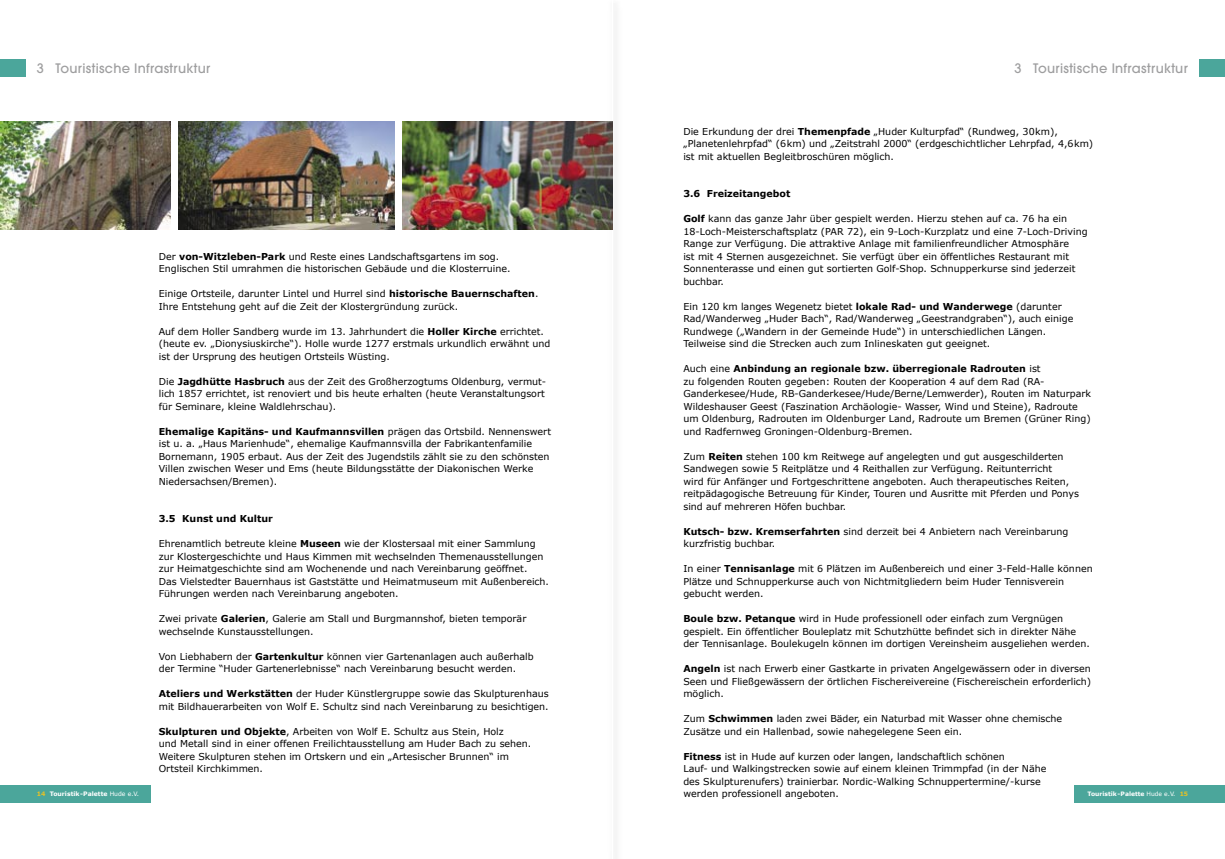
<style>
.page{position:relative;width:1225px;height:859px;background:#fff}
.page>*{position:absolute;margin:0;border:0;box-sizing:border-box;transform-origin:0 0}
.t1{font:500 13px "Avant Garde";letter-spacing:.02em;color:#9e9e9f}
.t2{font:9.5px/12.5px "Verdana";color:#000}
.t3{font:700 9.5px "Verdana";color:#000}
.t4{font:700 6.1px "Verdana";color:#fff}
.t5{font:700 6px "Verdana";color:#fff}
.s1{color:#e6c126}
.s2{font-weight:400}
.s3{font-weight:700}
</style>
<div class="page">
<div style="left:0;top:60px;width:26px;height:17px;background:#4ba69b"></div>
<div style="left:0;top:785px;width:150px;height:17px;background:#4ba69b"></div>
<img style="left:179px;top:122px;width:215px;height:108px">
<img style="left:403px;top:122px;width:209px;height:108px">
<img style="left:1px;top:122px;width:169px;height:108px">
<div style="left:1199px;top:60px;width:26px;height:17px;background:#4ba69b"></div>
<div style="left:1074px;top:785px;width:151px;height:17px;background:#4ba69b"></div>
<h1 class="t1" style="left:37px;top:61px;width:175px">3 Touristische Infrastruktur</h1>
<p class="t4" style="left:37px;top:790px;width:104px"><span class="s1">14</span> Touristik-Palette <span class="s2">Hude e.V.</span></p>
<p class="t2" style="left:159px;top:250px;width:353px">Der <span class="s3">von-Witzleben-Park</span> und Reste eines Landschaftsgartens im sog.<br>Englischen Stil umrahmen die historischen Gebäude und die Klosterruine.</p>
<p class="t2" style="left:159px;top:287px;width:381px">Einige Ortsteile, darunter Lintel und Hurrel sind <span class="s3">historische Bauernschaften</span>.<br>Ihre Entstehung geht auf die Zeit der Klostergründung zurück.</p>
<p class="t2" style="left:159px;top:325px;width:393px">Auf dem Holler Sandberg wurde im 13. Jahrhundert die <span class="s3">Holler Kirche</span> errichtet. (heute ev. „Dionysiuskirche“). Holle wurde 1277 erstmals urkundlich erwähnt und ist der Ursprung des heutigen Ortsteils Wüsting.</p>
<p class="t2" style="left:159px;top:375px;width:389px">Die <span class="s3">Jagdhütte Hasbruch</span> aus der Zeit des Großherzogtums Oldenburg, vermut&shy;lich 1857 errichtet, ist renoviert und bis heute erhalten (heute Veranstaltungsort für Seminare, kleine Waldlehrschau).</p>
<p class="t2" style="left:159px;top:425px;width:394px"><span class="s3">Ehemalige Kapitäns- und Kaufmannsvillen</span> prägen das Ortsbild. Nennenswert ist u. a. „Haus Marienhude“, ehemalige Kaufmannsvilla der Fabrikantenfamilie Bornemann, 1905 erbaut. Aus der Zeit des Jugendstils zählt sie zu den schönsten Villen zwischen Weser und Ems (heute Bildungsstätte der Diakonischen Werke Niedersachsen/Bremen).</p>
<p class="t3" style="left:159px;top:513px;width:116px">3.5 Kunst und Kultur</p>
<p class="t2" style="left:159px;top:537px;width:392px">Ehrenamtlich betreute kleine <span class="s3">Museen</span> wie der Klostersaal mit einer Sammlung zur Klostergeschichte und Haus Kimmen mit wechselnden Themenausstellungen zur Heimatgeschichte sind am Wochenende und nach Vereinbarung geöffnet.<br>Das Vielstedter Bauernhaus ist Gaststätte und Heimatmuseum mit Außenbereich.<br>Führungen werden nach Vereinbarung angeboten.</p>
<p class="t2" style="left:159px;top:612px;width:369px">Zwei private <span class="s3">Galerien</span>, Galerie am Stall und Burgmannshof, bieten temporär wechselnde Kunstausstellungen.</p>
<p class="t2" style="left:159px;top:650px;width:376px">Von Liebhabern der <span class="s3">Gartenkultur</span> können vier Gartenanlagen auch außerhalb der Termine “Huder Gartenerlebnisse“ nach Vereinbarung besucht werden.</p>
<p class="t2" style="left:159px;top:687px;width:391px"><span class="s3">Ateliers und Werkstätten</span> der Huder Künstlergruppe sowie das Skulpturenhaus mit Bildhauerarbeiten von Wolf E. Schultz sind nach Vereinbarung zu besichtigen.</p>
<p class="t2" style="left:159px;top:725px;width:374px"><span class="s3">Skulpturen und Objekte</span>, Arbeiten von Wolf E. Schultz aus Stein, Holz<br>und Metall sind in einer offenen Freilichtausstellung am Huder Bach zu sehen.<br>Weitere Skulpturen stehen im Ortskern und ein „Artesischer Brunnen“ im Ortsteil Kirchkimmen.</p>
<h1 class="t1" style="left:1014px;top:61px;width:175px">3 Touristische Infrastruktur</h1>
<p class="t2" style="left:683px;top:125px;width:411px">Die Erkundung der drei <span class="s3">Themenpfade</span> „Huder Kulturpfad“ (Rundweg, 30km), „Planetenlehrpfad“ (6km) und „Zeitstrahl 2000“ (erdgeschichtlicher Lehrpfad, 4,6km) ist mit aktuellen Begleitbroschüren möglich.</p>
<p class="t3" style="left:683px;top:188px;width:109px">3.6 Freizeitangebot</p>
<p class="t2" style="left:683px;top:212px;width:406px"><span class="s3">Golf</span> kann das ganze Jahr über gespielt werden. Hierzu stehen auf ca. 76 ha ein 18-Loch-Meisterschaftsplatz (PAR 72), ein 9-Loch-Kurzplatz und eine 7-Loch-Driving Range zur Verfügung. Die attraktive Anlage mit familienfreundlicher Atmosphäre<br>ist mit 4 Sternen ausgezeichnet. Sie verfügt über ein öffentliches Restaurant mit Sonnenterasse und einen gut sortierten Golf-Shop. Schnupperkurse sind jederzeit buchbar.</p>
<p class="t2" style="left:683px;top:300px;width:391px">Ein 120 km langes Wegenetz bietet <span class="s3">lokale Rad- und Wanderwege</span> (darunter Rad/Wanderweg „Huder Bach“, Rad/Wanderweg „Geestrandgraben“), auch einige Rundwege („Wandern in der Gemeinde Hude“) in unterschiedlichen Längen.<br>Teilweise sind die Strecken auch zum Inlineskaten gut geeignet.</p>
<p class="t2" style="left:683px;top:362px;width:409px">Auch eine <span class="s3">Anbindung an regionale bzw. überregionale Radrouten</span> ist<br>zu folgenden Routen gegeben: Routen der Kooperation 4 auf dem Rad (RA-Ganderkesee/Hude, RB-Ganderkesee/Hude/Berne/Lemwerder), Routen im Naturpark Wildeshauser Geest (Faszination Archäologie- Wasser, Wind und Steine), Radroute um Oldenburg, Radrouten im Oldenburger Land, Radroute um Bremen (Grüner Ring) und Radfernweg Groningen-Oldenburg-Bremen.</p>
<p class="t2" style="left:683px;top:450px;width:397px">Zum <span class="s3">Reiten</span> stehen 100 km Reitwege auf angelegten und gut ausgeschilderten Sandwegen sowie 5 Reitplätze und 4 Reithallen zur Verfügung. Reitunterricht<br>wird für Anfänger und Fortgeschrittene angeboten. Auch therapeutisches Reiten, reitpädagogische Betreuung für Kinder, Touren und Ausritte mit Pferden und Ponys sind auf mehreren Höfen buchbar.</p>
<p class="t2" style="left:683px;top:525px;width:387px"><span class="s3">Kutsch- bzw. Kremserfahrten</span> sind derzeit bei 4 Anbietern nach Vereinbarung kurzfristig buchbar.</p>
<p class="t2" style="left:683px;top:562px;width:411px">In einer <span class="s3">Tennisanlage</span> mit 6 Plätzen im Außenbereich und einer 3-Feld-Halle können<br>Plätze und Schnupperkurse auch von Nichtmitgliedern beim Huder Tennisverein gebucht werden.</p>
<p class="t2" style="left:683px;top:612px;width:408px"><span class="s3">Boule bzw. Petanque</span> wird in Hude professionell oder einfach zum Vergnügen gespielt. Ein öffentlicher Bouleplatz mit Schutzhütte befindet sich in direkter Nähe der Tennisanlage. Boulekugeln können im dortigen Vereinsheim ausgeliehen werden.</p>
<p class="t2" style="left:683px;top:662px;width:409px;text-align:justify"><span class="s3">Angeln</span> ist nach Erwerb einer Gastkarte in privaten Angelgewässern oder in diversen Seen und Fließgewässern der örtlichen Fischereivereine (Fischereischein erforderlich) möglich.</p>
<p class="t2" style="left:683px;top:712px;width:380px">Zum <span class="s3">Schwimmen</span> laden zwei Bäder, ein Naturbad mit Wasser ohne chemische<br>Zusätze und ein Hallenbad, sowie nahegelegene Seen ein.</p>
<p class="t2" style="left:683px;top:750px;width:364px"><span class="s3">Fitness</span> ist in Hude auf kurzen oder langen, landschaftlich schönen<br>Lauf- und Walkingstrecken sowie auf einem kleinen Trimmpfad (in der Nähe des Skulpturenufers) trainierbar. Nordic-Walking Schnuppertermine/-kurse werden professionell angeboten.</p>
<p class="t5" style="left:1087px;top:789px;width:102px">Touristik-Palette <span class="s2">Hude e.V.</span> <span class="s1">15</span></p>
</div>
